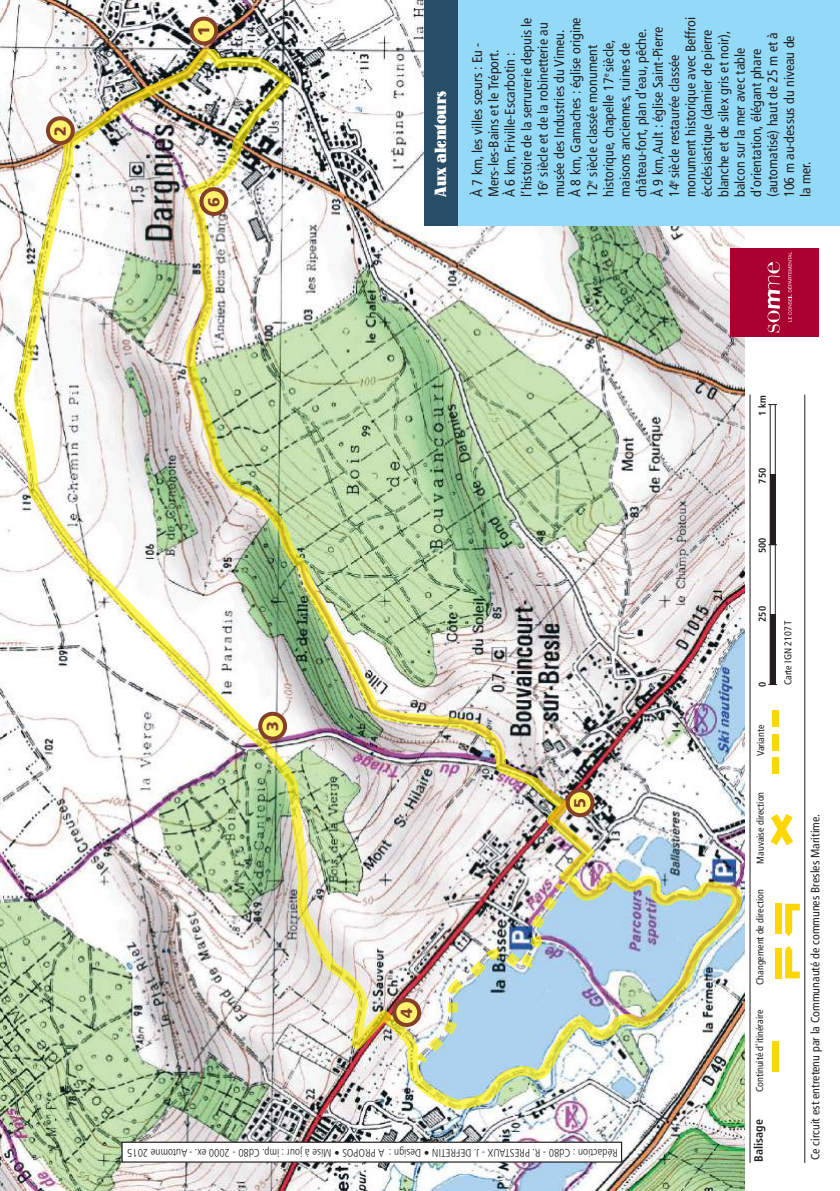
<style>
.page{position:relative;width:840px;height:1191px;background:#fff}
.page>*{position:absolute;margin:0;border:0;box-sizing:border-box;transform-origin:0 0}
.t1{font:500 16px "Lo Type";color:#fff}
.t2{font:900 16px "Frutiger";color:#844029}
.t3{font:condensed 14px/16.4px "Frutiger";color:#241f1f}
.t4{font:condensed 12px "Frutiger";color:#241f1f}
.t5{font:700 condensed 12px "Frutiger";color:#241f1f}
.t6{font:300 condensed 11px "Frutiger";color:#241f1f}
.t7{font:condensed 10px "Frutiger";color:#241f1f}
.t8{font:700 condensed 10px "Frutiger";color:#241f1f}
</style>
<div class="page">
<img style="left:0;top:0;width:743px;height:1191px">
<svg style="left:770px;top:814px;width:22px;height:31px"></svg>
<div style="left:774px;top:948px;width:7px;height:30px;background:#ffd700"></div>
<svg style="left:785px;top:946px;width:14px;height:32px"></svg>
<div style="left:774px;top:903px;width:7px;height:31px;background:#ffd700"></div>
<svg style="left:785px;top:903px;width:14px;height:33px"></svg>
<div style="left:771px;top:1041px;width:7px;height:30px;background:#ffd700"></div>
<hr style="left:774px;top:404px;width:1px;height:280px;background:#241f1f">
<hr style="left:769px;top:404px;width:1px;height:280px;background:#241f1f">
<div style="left:769px;top:614px;width:5px;height:70px;background:#241f1f"></div>
<div style="left:769px;top:475px;width:5px;height:70px;background:#241f1f"></div>
<div style="left:772px;top:757px;width:6px;height:17px;background:#ffd700"></div>
<div style="left:772px;top:734px;width:6px;height:16px;background:#ffd700"></div>
<div style="left:772px;top:710px;width:6px;height:17px;background:#ffd700"></div>
<hr style="left:749px;top:394px;width:1px;height:768px;background:#241f1f">
<hr style="left:804px;top:394px;width:1px;height:768px;background:#241f1f">
<div style="left:428px;top:0;width:411px;height:225px;background:#93daf8"></div>
<div style="left:424px;top:0;width:33px;height:225px;background:#284d66"></div>
<img style="left:12px;top:50px;width:731px;height:1061px">
<div style="left:191px;top:19px;width:25px;height:24px;background:#fdf36d;border-radius:50%"></div>
<div style="left:189px;top:17px;width:29px;height:28px;border:4px solid #844029;border-radius:50%"></div>
<svg style="left:48px;top:118px;width:25px;height:25px"></svg>
<div style="left:46px;top:116px;width:29px;height:29px;border:4px solid #844029;border-radius:50%"></div>
<svg style="left:260px;top:713px;width:25px;height:25px"></svg>
<div style="left:258px;top:711px;width:29px;height:29px;border:4px solid #844029;border-radius:50%"></div>
<div style="left:394px;top:1000px;width:25px;height:25px;background:#fdf36d;border-radius:50%"></div>
<div style="left:392px;top:998px;width:29px;height:29px;border:4px solid #844029;border-radius:50%"></div>
<svg style="left:567px;top:790px;width:25px;height:25px"></svg>
<div style="left:565px;top:788px;width:29px;height:29px;border:4px solid #844029;border-radius:50%"></div>
<div style="left:201px;top:189px;width:25px;height:25px;background:#fdf36d;border-radius:50%"></div>
<div style="left:199px;top:187px;width:29px;height:29px;border:4px solid #844029;border-radius:50%"></div>
<img style="left:413px;top:880px;width:154px;height:183px">
<div style="left:122px;top:1142px;width:499px;height:20px;background:#fff"></div>
<div style="left:121px;top:1141px;width:500px;height:21px;border:1px solid #241f1f"></div>
<div style="left:730px;top:248px;width:88px;height:88px;background:#aa0030"></div>
<svg style="left:767px;top:262px;width:13px;height:70px"></svg>
<svg style="left:787px;top:253px;width:4px;height:69px"></svg>
<p class="t2" style="left:51px;top:136px;width:11px;rotate:-90deg">2</p>
<p class="t2" style="left:194px;top:36px;width:11px;rotate:-90deg">1</p>
<p class="t2" style="left:204px;top:207px;width:11px;rotate:-90deg">6</p>
<p class="t1" style="left:431px;top:197px;width:107px;rotate:-90deg">Aux alentours</p>
<p class="t3" style="left:469px;top:197px;width:181px;rotate:-90deg">À 7 km, les villes sœurs : Eu -<br>Mers-les-Bains et le Tréport.<br>À 6 km, Friville-Escarbotin : l’histoire de la serrurerie depuis le<br>16<sup>e</sup> siècle et de la robinetterie au musée des Industries du Vimeu.<br>À 8 km, Gamaches : église origine<br>12<sup>e</sup> siècle classée monument historique, chapelle 17<sup>e</sup> siècle, maisons anciennes, ruines de château-fort, plan d’eau, pêche.<br>À 9 km, Ault : église Saint-Pierre<br>14<sup>e</sup> siècle restaurée classée monument historique avec Beffroi écclésiastique (damier de pierre blanche et de silex gris et noir), balcon sur la mer avec table d’orientation, élégant phare (automatisé) haut de 25 m et à<br>106 m au-dessus du niveau de<br>la mer.</p>
<p class="t2" style="left:263px;top:731px;width:11px;rotate:-90deg">3</p>
<p class="t2" style="left:397px;top:1017px;width:11px;rotate:-90deg">4</p>
<p class="t2" style="left:570px;top:808px;width:11px;rotate:-90deg">5</p>
<p class="t6" style="left:617px;top:1158px;width:492px;rotate:180deg">Rédaction : Cd80 - R. PRESTAUX - J. DEFRETIN • Design : A PROPOS • Mise à jour : imp. Cd80 - 2000 ex. - Automne 2015</p>
<p class="t8" style="left:756px;top:416px;width:22px;rotate:-90deg">1 km</p>
<p class="t8" style="left:756px;top:483px;width:17px;rotate:-90deg">750</p>
<p class="t8" style="left:756px;top:553px;width:17px;rotate:-90deg">500</p>
<p class="t8" style="left:756px;top:622px;width:17px;rotate:-90deg">250</p>
<p class="t8" style="left:756px;top:686px;width:7px;rotate:-90deg">0</p>
<p class="t7" style="left:754px;top:756px;width:33px;rotate:-90deg">Variante</p>
<p class="t7" style="left:754px;top:863px;width:73px;rotate:-90deg">Mauvaise direction</p>
<p class="t7" style="left:753px;top:985px;width:97px;rotate:-90deg">Changement de direction</p>
<p class="t7" style="left:753px;top:1092px;width:84px;rotate:-90deg">Continuité d'itinéraire</p>
<p class="t5" style="left:751px;top:1161px;width:44px;rotate:-90deg">Balisage</p>
<p class="t7" style="left:781px;top:685px;width:67px;rotate:-90deg">Carte IGN 2107 T</p>
<p class="t4" style="left:808px;top:1160px;width:347px;rotate:-90deg">Ce circuit est entretenu par la Communauté de communes Bresles Maritime.</p>
</div>
